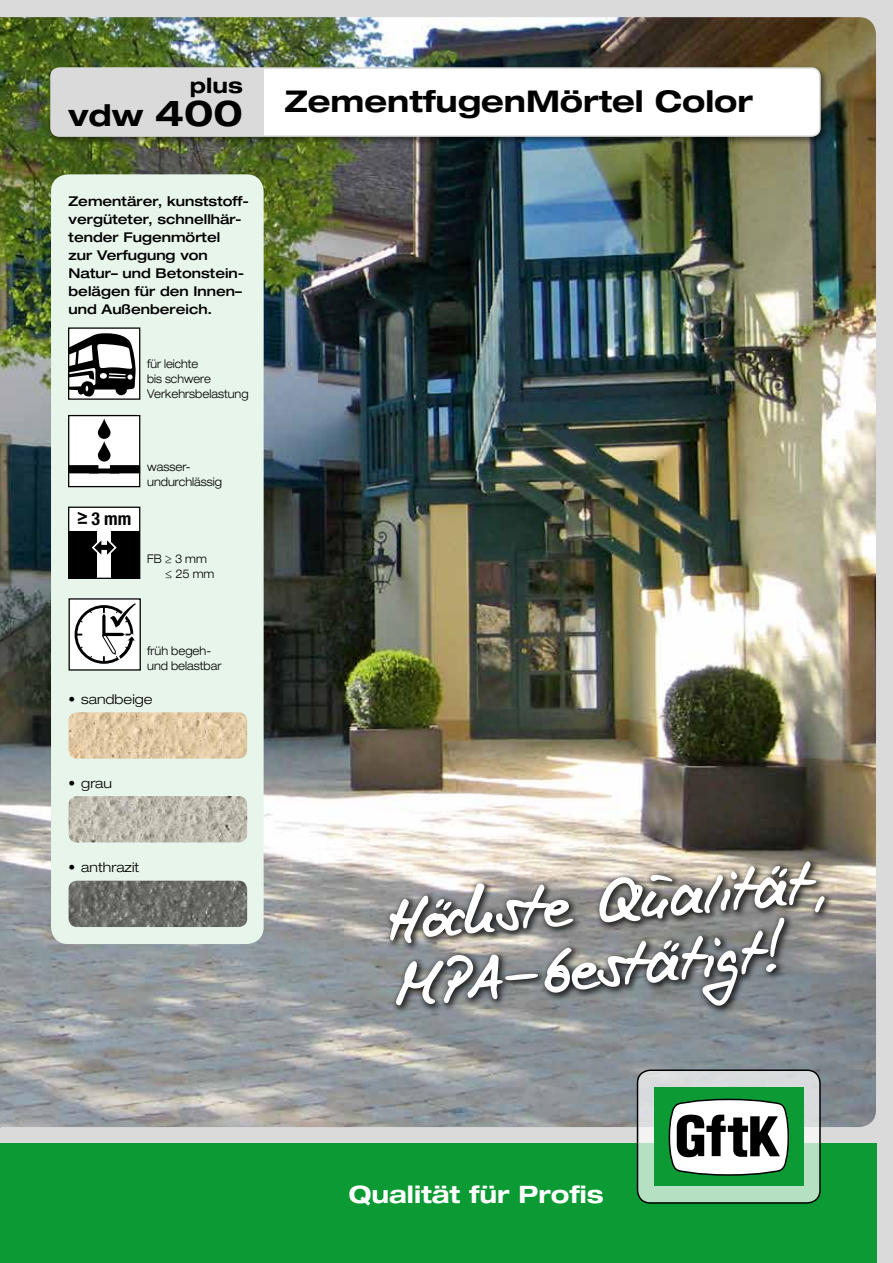
<style>
.page{position:relative;width:893px;height:1263px;background:#dadada}
.page>*{position:absolute;margin:0;border:0;box-sizing:border-box;transform-origin:0 0}
.t1{font:54px/64.8px "Monizwo Plain";color:#fff}
.t2{font:700 expanded 30px "Helvetica Neue LT Std";color:#000}
.t3{font:700 expanded 24px "Helvetica Neue LT Std";color:#fff}
.t4{font:700 expanded 21px "Helvetica Neue LT Std";color:#000}
.t5{font:700 condensed 17.85px "Helvetica Neue LT Std";color:#000}
.t6{font:500 expanded 13.5px/18px "Helvetica Neue LT Std";color:#000}
.t7{font:300 expanded 13.5px "Helvetica Neue LT Std";color:#000}
.t8{font:300 expanded 12px/15px "Helvetica Neue LT Std";color:#000;scale:.9 1}
.t9{font:300 expanded 12px/15px "Helvetica Neue LT Std";color:#000;scale:.88 1}
.s1{font-size:36px}
</style>
<div class="page">
<img style="left:0;top:17px;width:876px;height:1110px">
<div style="left:384px;top:856px;width:450px;height:159px;background:#000;opacity:.75"></div>
<div style="left:13px;top:1144px;width:863px;height:119px;background:#0b9a33"></div>
<svg style="left:637px;top:1070px;width:183px;height:133px"></svg>
<div style="left:637px;top:1069px;width:184px;height:135px;border:2px solid #000;border-radius:13px"></div>
<div style="left:654px;top:1087px;width:150px;height:99px;background:#0b9a33"></div>
<svg style="left:668px;top:1098px;width:121px;height:78px;background:#96a49a"></svg>
<div style="left:51px;top:174px;width:213px;height:770px;background:#e7f5eb;border-radius:17px"></div>
<div style="left:48px;top:65px;width:781px;height:80px;background:#000;opacity:.5"></div>
<div style="left:51px;top:68px;width:769px;height:68px;background:#fff;border-radius:9px"></div>
<div style="left:51px;top:68px;width:213px;height:68px;background:#dadada"></div>
<div style="left:50px;top:67px;width:771px;height:70px;border:2px solid #dadada;border-radius:9px"></div>
<div style="left:0;top:1144px;width:13px;height:119px;background:#0b9a33"></div>
<div style="left:69px;top:507px;width:71px;height:71px;background:#fff"></div>
<div style="left:68px;top:507px;width:72px;height:72px;border:1px solid #000"></div>
<div style="left:69px;top:531px;width:28px;height:47px;background:#000"></div>
<div style="left:111px;top:531px;width:29px;height:47px;background:#000"></div>
<svg style="left:91px;top:540px;width:26px;height:15px"></svg>
<div style="left:69px;top:416px;width:71px;height:71px;background:#fff"></div>
<div style="left:68px;top:415px;width:72px;height:72px;border:1px solid #000"></div>
<div style="left:68px;top:465px;width:30px;height:8px;background:#000"></div>
<div style="left:89px;top:468px;width:30px;height:5px;background:#000"></div>
<div style="left:110px;top:465px;width:30px;height:8px;background:#000"></div>
<svg style="left:98px;top:441px;width:13px;height:21px"></svg>
<svg style="left:98px;top:419px;width:13px;height:20px"></svg>
<div style="left:69px;top:328px;width:71px;height:71px;background:#fff"></div>
<svg style="left:70px;top:333px;width:66px;height:63px"></svg>
<div style="left:68px;top:327px;width:72px;height:73px;border:1px solid #000"></div>
<img style="left:69px;top:712px;width:178px;height:47px">
<img style="left:69px;top:881px;width:178px;height:46px">
<img style="left:69px;top:796px;width:178px;height:46px">
<div style="left:69px;top:599px;width:71px;height:71px;background:#fff"></div>
<div style="left:69px;top:598px;width:72px;height:73px;border:1px solid #000"></div>
<div style="left:75px;top:605px;width:58px;height:59px;border:3px solid #000;border-radius:50%"></div>
<svg style="left:78px;top:609px;width:15px;height:14px"></svg>
<svg style="left:78px;top:646px;width:15px;height:14px"></svg>
<svg style="left:102px;top:603px;width:34px;height:60px"></svg>
<h3 class="t4" style="left:190px;top:72px;width:54px">plus</h3>
<h2 class="t2" style="left:69px;top:96px;width:176px">vdw <span class="s1">400</span></h2>
<p class="t6" style="left:69px;top:191px;width:182px">Zementärer, kunststoff&shy;vergüteter, schnellhär&shy;tender Fugenmörtel<br>zur Verfugung von<br>Natur– und Betonstein&shy;belägen für den Innen– und Außenbereich.</p>
<p class="t9" style="left:147px;top:356px;width:117px">für leichte<br>bis schwere<br>Verkehrsbelastung</p>
<h3 class="t5" style="left:77px;top:508px;width:56px">&gt;– 3 m m</h3>
<p class="t8" style="left:147px;top:459px;width:85px">wasser&shy;undurchlässig</p>
<p class="t8" style="left:165px;top:551px;width:56px;text-indent:-18px">FB ≥ 3 mm ≤ 25 mm</p>
<p class="t8" style="left:147px;top:643px;width:84px">früh begeh&shy;und belastbar</p>
<p class="t7" style="left:69px;top:691px;width:86px">• sandbeige</p>
<p class="t7" style="left:69px;top:775px;width:45px">• grau</p>
<p class="t7" style="left:69px;top:859px;width:72px">• anthrazit</p>
<h2 class="t2" style="left:285px;top:83px;width:470px">ZementfugenMörtel Color</h2>
<h1 class="t1" style="left:386px;top:890px;width:443px;rotate:-5deg">Höchste Qualität,<br>M PA-bestätigt!</h1>
<h3 class="t3" style="left:349px;top:1180px;width:257px">Qualität für Profis</h3>
</div>
